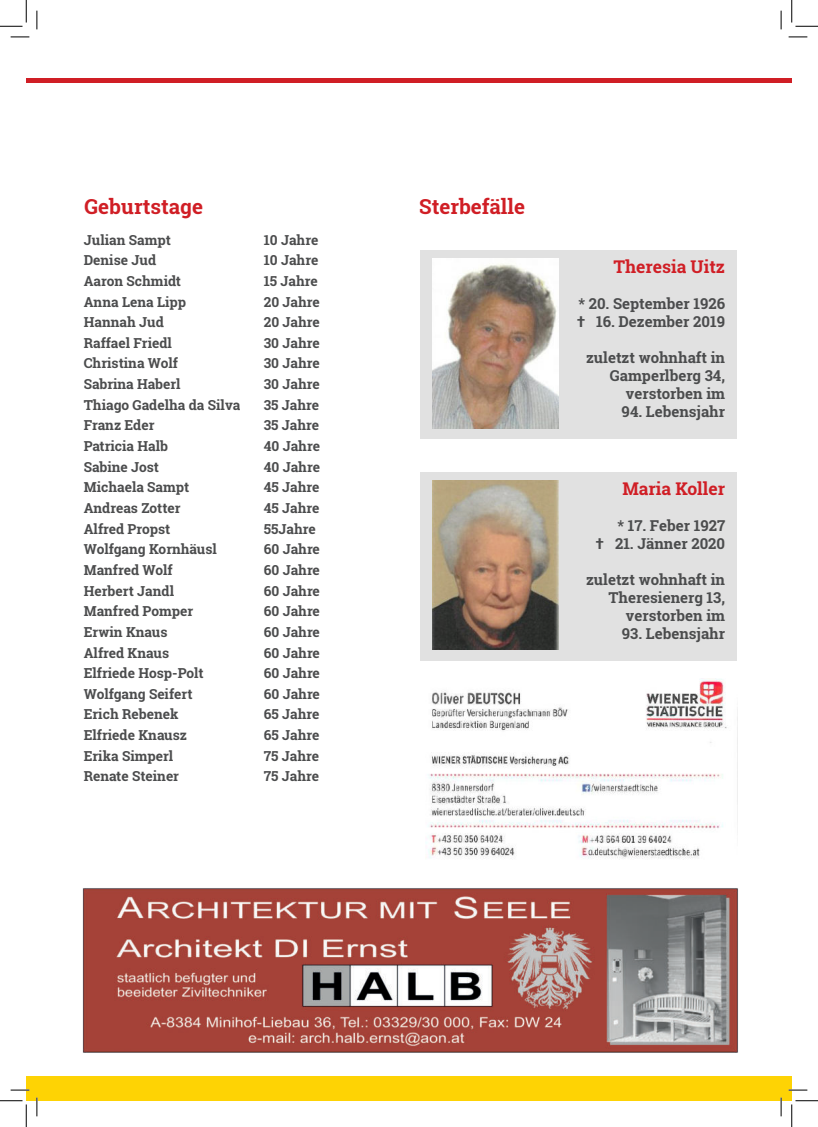
<style>
.page{position:relative;width:818px;height:1127px;background:#fff}
.page>*{position:absolute;margin:0;border:0;box-sizing:border-box;transform-origin:0 0}
.t1{font:700 20.62px "Roboto Slab";color:#d01e25}
.t2{font:700 17.5px "Roboto Slab";color:#d01e25}
.t3{font:700 15px/18px "Roboto Slab";color:#4b4c4d;text-align:right}
.t4{font:700 13.75px "Roboto Slab";color:#4b4c4d}
</style>
<div class="page">
<img style="left:426px;top:678px;width:301px;height:181px">
<img style="left:82px;top:888px;width:656px;height:165px">
<div style="left:26px;top:1075px;width:766px;height:25px;background:#fed304"></div>
<div style="left:26px;top:78px;width:766px;height:5px;background:#d01e25"></div>
<div style="left:420px;top:250px;width:316px;height:188px;background:#e1e1e1"></div>
<img style="left:432px;top:259px;width:126px;height:169px">
<svg style="left:420px;top:472px;width:316px;height:188px;fill:#e1e1e1"></svg>
<svg style="left:11px;top:36px;width:18px;height:2px"></svg>
<svg style="left:788px;top:36px;width:19px;height:2px"></svg>
<svg style="left:11px;top:1089px;width:18px;height:1px"></svg>
<svg style="left:788px;top:1089px;width:19px;height:1px"></svg>
<svg style="left:36px;top:11px;width:2px;height:18px"></svg>
<svg style="left:36px;top:1097px;width:2px;height:18px"></svg>
<svg style="left:780px;top:11px;width:2px;height:18px"></svg>
<svg style="left:780px;top:1097px;width:2px;height:18px"></svg>
<svg style="left:0;top:0;width:27px;height:27px"></svg>
<svg style="left:0;top:1100px;width:27px;height:26px"></svg>
<svg style="left:791px;top:0;width:27px;height:27px"></svg>
<svg style="left:791px;top:1100px;width:27px;height:26px"></svg>
<h1 class="t1" style="left:85px;top:198px;width:120px">Geburtstage</h1>
<p class="t4" style="left:84px;top:234px;width:89px">Julian Sampt</p>
<p class="t4" style="left:264px;top:234px;width:56px">10 Jahre</p>
<p class="t4" style="left:84px;top:254px;width:74px">Denise Jud</p>
<p class="t4" style="left:264px;top:254px;width:56px">10 Jahre</p>
<p class="t4" style="left:84px;top:275px;width:99px">Aaron Schmidt</p>
<p class="t4" style="left:264px;top:275px;width:56px">15 Jahre</p>
<p class="t4" style="left:84px;top:295px;width:104px">Anna Lena Lipp</p>
<p class="t4" style="left:264px;top:295px;width:58px">20 Jahre</p>
<p class="t4" style="left:84px;top:316px;width:82px">Hannah Jud</p>
<p class="t4" style="left:264px;top:316px;width:58px">20 Jahre</p>
<p class="t4" style="left:84px;top:337px;width:90px">Raffael Friedl</p>
<p class="t4" style="left:264px;top:337px;width:57px">30 Jahre</p>
<p class="t4" style="left:84px;top:357px;width:96px">Christina Wolf</p>
<p class="t4" style="left:264px;top:357px;width:57px">30 Jahre</p>
<p class="t4" style="left:84px;top:378px;width:98px">Sabrina Haberl</p>
<p class="t4" style="left:264px;top:378px;width:57px">30 Jahre</p>
<p class="t4" style="left:84px;top:399px;width:158px">Thiago Gadelha da Silva</p>
<p class="t4" style="left:264px;top:399px;width:57px">35 Jahre</p>
<p class="t4" style="left:84px;top:419px;width:72px">Franz Eder</p>
<p class="t4" style="left:264px;top:419px;width:57px">35 Jahre</p>
<p class="t4" style="left:84px;top:440px;width:86px">Patricia Halb</p>
<p class="t4" style="left:264px;top:440px;width:58px">40 Jahre</p>
<p class="t4" style="left:84px;top:461px;width:77px">Sabine Jost</p>
<p class="t4" style="left:264px;top:461px;width:58px">40 Jahre</p>
<p class="t4" style="left:84px;top:481px;width:107px">Michaela Sampt</p>
<p class="t4" style="left:264px;top:481px;width:57px">45 Jahre</p>
<p class="t4" style="left:84px;top:502px;width:98px">Andreas Zotter</p>
<p class="t4" style="left:264px;top:502px;width:57px">45 Jahre</p>
<p class="t4" style="left:84px;top:522px;width:88px">Alfred Propst</p>
<p class="t4" style="left:264px;top:522px;width:53px">55Jahre</p>
<p class="t4" style="left:84px;top:543px;width:135px">Wolfgang Kornhäusl</p>
<p class="t4" style="left:264px;top:543px;width:58px">60 Jahre</p>
<p class="t4" style="left:84px;top:564px;width:90px">Manfred Wolf</p>
<p class="t4" style="left:264px;top:564px;width:58px">60 Jahre</p>
<p class="t4" style="left:84px;top:584px;width:92px">Herbert Jandl</p>
<p class="t4" style="left:264px;top:584px;width:58px">60 Jahre</p>
<p class="t4" style="left:84px;top:605px;width:111px">Manfred Pomper</p>
<p class="t4" style="left:264px;top:605px;width:58px">60 Jahre</p>
<p class="t4" style="left:84px;top:626px;width:85px">Erwin Knaus</p>
<p class="t4" style="left:264px;top:626px;width:58px">60 Jahre</p>
<p class="t4" style="left:84px;top:646px;width:87px">Alfred Knaus</p>
<p class="t4" style="left:264px;top:646px;width:58px">60 Jahre</p>
<p class="t4" style="left:84px;top:667px;width:121px">Elfriede Hosp-Polt</p>
<p class="t4" style="left:264px;top:667px;width:58px">60 Jahre</p>
<p class="t4" style="left:84px;top:687px;width:110px">Wolfgang Seifert</p>
<p class="t4" style="left:264px;top:687px;width:58px">60 Jahre</p>
<p class="t4" style="left:84px;top:708px;width:96px">Erich Rebenek</p>
<p class="t4" style="left:264px;top:708px;width:57px">65 Jahre</p>
<p class="t4" style="left:84px;top:729px;width:105px">Elfriede Knausz</p>
<p class="t4" style="left:264px;top:729px;width:57px">65 Jahre</p>
<p class="t4" style="left:84px;top:749px;width:91px">Erika Simperl</p>
<p class="t4" style="left:264px;top:749px;width:57px">75 Jahre</p>
<p class="t4" style="left:84px;top:770px;width:97px">Renate Steiner</p>
<p class="t4" style="left:264px;top:770px;width:57px">75 Jahre</p>
<h1 class="t1" style="left:419px;top:197px;width:107px">Sterbefälle</h1>
<p class="t2" style="left:613px;top:259px;width:113px">Theresia Uitz</p>
<p class="t3" style="left:577px;top:295px;width:150px;text-align:left">* 20. September 1926 † 16. Dezember 2019</p>
<p class="t3" style="left:586px;top:349px;width:141px">zuletzt wohnhaft in<br>Gamperlberg 34, verstorben im</p>
<p class="t3" style="left:622px;top:403px;width:105px">94. Lebensjahr</p>
<p class="t2" style="left:622px;top:480px;width:104px">Maria Koller</p>
<p class="t3" style="left:596px;top:517px;width:131px">* 17. Feber 1927<br>† 21. Jänner 2020</p>
<p class="t3" style="left:586px;top:571px;width:141px">zuletzt wohnhaft in<br>Theresienerg 13, verstorben im</p>
<p class="t3" style="left:622px;top:625px;width:105px">93. Lebensjahr</p>
</div>
